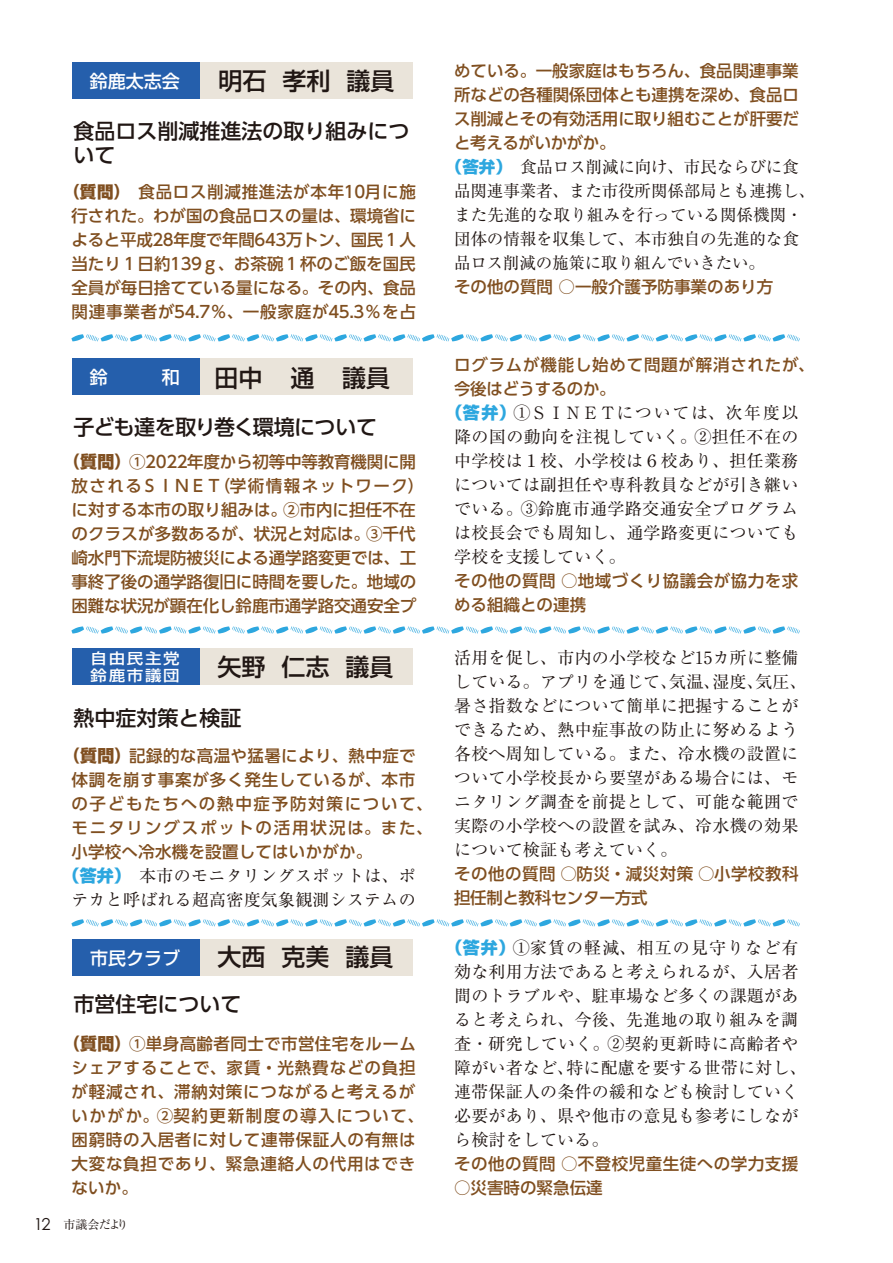
<style>
.page{position:relative;width:893px;height:1263px;background:#fff}
.page>*{position:absolute;margin:0;border:0;box-sizing:border-box;transform-origin:0 0}
.t1{font:24px "Generic 0";color:#211714}
.t2{font:21px/24px "Generic 4";color:#211714}
.t3{font:21px "Generic 4";letter-spacing:-.03em;color:#211714}
.t4{font:18px "Generic 0";color:#fff}
.t5{font:16.95px/24px "Generic 1";letter-spacing:.015em;color:#211714}
.t6{font:16.5px/24px "Generic 4";letter-spacing:.01em;color:#804f20;text-align:center}
.t7{font:16.5px/24px "Generic 4";letter-spacing:.05em;color:#804f20}
.t8{font:16.5px "Generic 1";letter-spacing:-.005em;color:#211714}
.t9{font:16.5px/24px "Generic 4";letter-spacing:.03em;color:#804f20}
.t10{font:16.5px/24px "Generic 4";letter-spacing:.045em;color:#804f20}
.t11{font:16.5px "Generic 4";letter-spacing:-.025em;color:#804f20}
.t12{font:14.85px/16.5px "Generic 0";letter-spacing:.1em;color:#fff;scale:1.11 1}
.t13{font:12px "Generic 1";letter-spacing:-.045em;color:#211714}
.s1{font-family:"Generic 3"}
.s2{font-family:"Generic 3";font-size:16.95px}
.s3{font-family:"Generic 5";color:#2da7df}
.s4{font-family:"Generic 2";font-size:16.5px}
</style>
<div class="page">
<div style="left:73px;top:939px;width:340px;height:36px;background:#eae4da"></div>
<div style="left:73px;top:939px;width:127px;height:36px;background:#255fac"></div>
<div style="left:73px;top:63px;width:340px;height:36px;background:#eae4da"></div>
<div style="left:73px;top:63px;width:127px;height:36px;background:#255fac"></div>
<div style="left:73px;top:359px;width:340px;height:36px;background:#eae4da"></div>
<div style="left:73px;top:359px;width:127px;height:36px;background:#255fac"></div>
<div style="left:73px;top:648px;width:340px;height:36px;background:#eae4da"></div>
<div style="left:73px;top:648px;width:127px;height:36px;background:#255fac"></div>
<svg style="left:71px;top:334px;width:729px;height:7px"></svg>
<svg style="left:71px;top:626px;width:729px;height:7px"></svg>
<svg style="left:71px;top:919px;width:729px;height:7px"></svg>
<p class="t4" style="left:90px;top:72px;width:91px">鈴鹿太志会</p>
<p class="t1" style="left:219px;top:69px;width:177px">明石 孝利 議員</p>
<p class="t2" style="left:73px;top:120px;width:337px">食品ロス削減推進法の取り組みについて</p>
<p class="t6" style="left:63px;top:181px;width:354px"><span class="s1">（質問）</span>食品ロス削減推進法が本年10月に施行された。わが国の食品ロスの量は、環境省によると平成28年度で年間643万トン、国民１人当たり１日約139ｇ、お茶碗１杯のご飯を国民全員が毎日捨てている量になる。その内、食品関連事業者が54.7％、一般家庭が45.3％を占</p>
<p class="t1" style="left:214px;top:366px;width:177px">田中 通 議員</p>
<p class="t3" style="left:73px;top:416px;width:305px">子ども達を取り巻く環境について</p>
<p class="t6" style="left:63px;top:451px;width:363px"><span class="s2">（質問）</span>①2022年度から初等中等教育機関に開放されるＳＩＮＥＴ（学術情報ネットワーク）に対する本市の取り組みは。②市内に担任不在のクラスが多数あるが、状況と対応は。③千代崎水門下流堤防被災による通学路変更では、工事終了後の通学路復旧に時間を要した。地域の困難な状況が顕在化し鈴鹿市通学路交通安全プ</p>
<p class="t12" style="left:91px;top:650px;width:82px">自由民主党鈴鹿市議団</p>
<p class="t1" style="left:218px;top:655px;width:177px">矢野 仁志 議員</p>
<p class="t2" style="left:73px;top:708px;width:169px">熱中症対策と検証</p>
<p class="t7" style="left:71px;top:745px;width:363px;text-indent:-8px"><span class="s2">（質問）</span>記録的な高温や猛暑により、熱中症で体調を崩す事案が多く発生しているが、本市の子どもたちへの熱中症予防対策について、モニタリングスポットの活用状況は。また、小学校へ冷水機を設置してはいかがか。</p>
<p class="t5" style="left:63px;top:863px;width:354px;text-align:center"><span class="s3">（答弁）</span>本市のモニタリングスポットは、ポテカと呼ばれる超高密度気象観測システムの</p>
<p class="t4" style="left:90px;top:950px;width:91px">市民クラブ</p>
<p class="t1" style="left:218px;top:945px;width:177px">大西 克美 議員</p>
<p class="t2" style="left:73px;top:994px;width:169px">市営住宅について</p>
<p class="t7" style="left:71px;top:1033px;width:354px;text-indent:-8px"><span class="s2">（質問）</span>①単身高齢者同士で市営住宅をルームシェアすることで、家賃・光熱費などの負担が軽減され、滞納対策につながると考えるがいかがか。②契約更新制度の導入について、困窮時の入居者に対して連帯保証人の有無は大変な負担であり、緊急連絡人の代用はできないか。</p>
<p class="t13" style="left:34px;top:1218px;width:96px"><span class="s4">12</span> 市議会だより</p>
<p class="t6" style="left:454px;top:60px;width:346px">めている。一般家庭はもちろん、食品関連事業</p>
<p class="t6" style="left:454px;top:84px;width:346px">所などの各種関係団体とも連携を深め、食品ロ</p>
<p class="t6" style="left:454px;top:108px;width:346px">ス削減とその有効活用に取り組むことが肝要だ</p>
<p class="t11" style="left:454px;top:135px;width:163px">と考えるがいかがか。</p>
<p class="t8" style="left:446px;top:159px;width:354px"><span class="s3">（答弁）</span>食品ロス削減に向け、市民ならびに食</p>
<p class="t8" style="left:454px;top:183px;width:363px">品関連事業者、また市役所関係部局とも連携し、</p>
<p class="t8" style="left:454px;top:207px;width:350px">また先進的な取り組みを行っている関係機関・</p>
<p class="t8" style="left:454px;top:231px;width:346px">団体の情報を収集して、本市独自の先進的な食</p>
<p class="t8" style="left:454px;top:255px;width:312px">品ロス削減の施策に取り組んでいきたい。</p>
<p class="t6" style="left:454px;top:276px;width:320px">その他の質問 ○一般介護予防事業のあり方</p>
<p class="t10" style="left:454px;top:354px;width:362px">ログラムが機能し始めて問題が解消されたが、今後はどうするのか。</p>
<p class="t5" style="left:454px;top:401px;width:346px;text-align:justify;text-indent:-8px"><span class="s3">（答弁）</span>①ＳＩＮＥＴについては、次年度以降の国の動向を注視していく。②担任不在の中学校は１校、小学校は６校あり、担任業務については副担任や専科教員などが引き継いでいる。③鈴鹿市通学路交通安全プログラムは校長会でも周知し、通学路変更についても学校を支援していく。</p>
<p class="t9" style="left:454px;top:570px;width:346px">その他の質問 ○地域づくり協議会が協力を求める組織との連携</p>
<p class="t5" style="left:454px;top:645px;width:354px">活用を促し、市内の小学校など15カ所に整備している。アプリを通じて、気温、湿度、気圧、暑さ指数などについて簡単に把握することができるため、熱中症事故の防止に努めるよう各校へ周知している。また、冷水機の設置について小学校長から要望がある場合には、モニタリング調査を前提として、可能な範囲で実際の小学校への設置を試み、冷水機の効果について検証も考えていく。</p>
<p class="t9" style="left:454px;top:862px;width:346px">その他の質問 ○防災・減災対策 ○小学校教科担任制と教科センター方式</p>
<p class="t5" style="left:454px;top:935px;width:354px;text-indent:-8px"><span class="s3">（答弁）</span>①家賃の軽減、相互の見守りなど有効な利用方法であると考えられるが、入居者間のトラブルや、駐車場など多くの課題があると考えられ、今後、先進地の取り組みを調査・研究していく。②契約更新時に高齢者や障がい者など、特に配慮を要する世帯に対し、連帯保証人の条件の緩和なども検討していく必要があり、県や他市の意見も参考にしながら検討をしている。</p>
<p class="t9" style="left:454px;top:1152px;width:346px">その他の質問 ○不登校児童生徒への学力支援</p>
<p class="t6" style="left:454px;top:1176px;width:150px">○災害時の緊急伝達</p>
</div>
